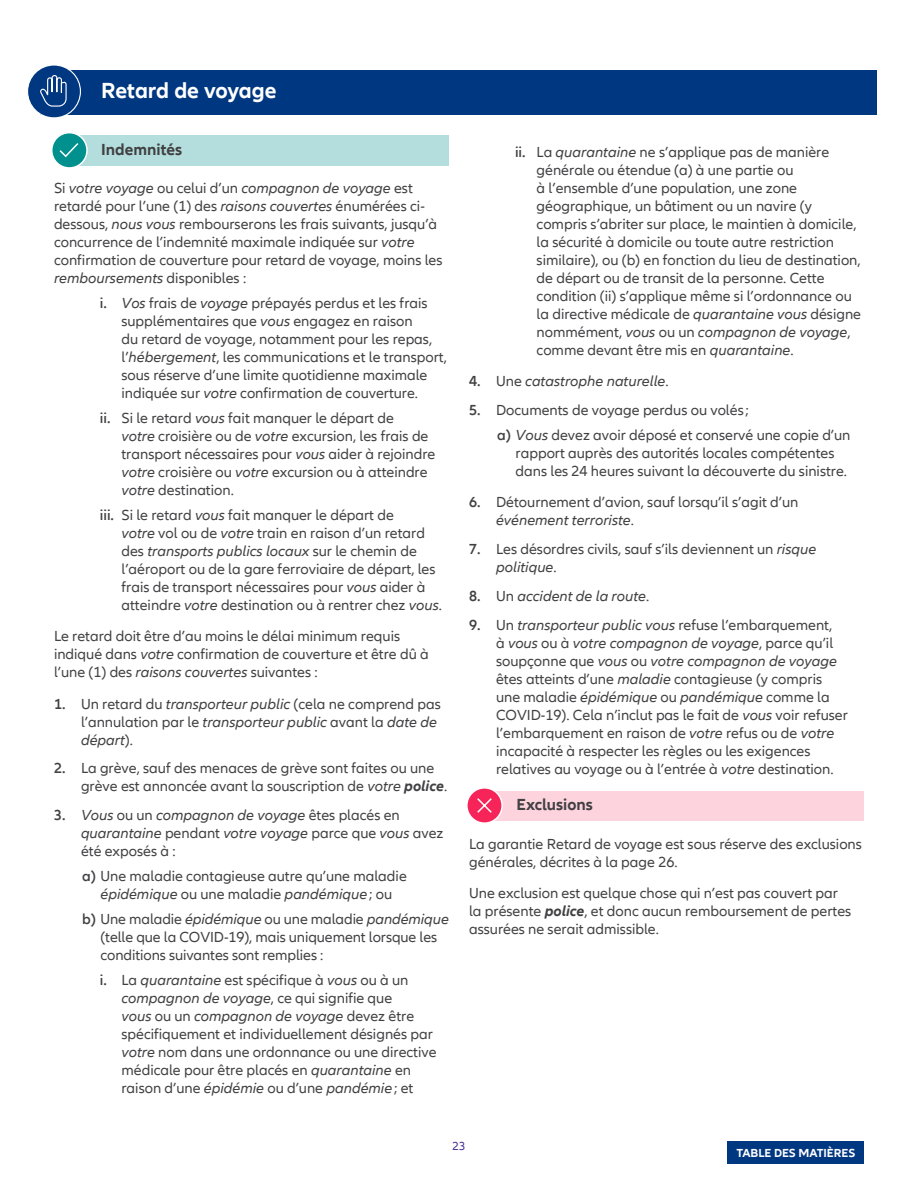
<style>
.page{position:relative;width:918px;height:1188px;background:#fff}
.page>*{position:absolute;margin:0;border:0;box-sizing:border-box;transform-origin:0 0}
.t1{font:700 22.5px "Allianz Neo";letter-spacing:-.005em;color:#fff}
.t2{font:700 16.5px "Allianz Neo";color:#414042}
.t3{font:15px/18px "Allianz Neo";color:#414042}
.t4{font:italic 15px/18px "Allianz Neo";color:#414042}
.t5{font:600 15px "Allianz Neo";color:#414042}
.t6{font:700 12px "Allianz Neo";color:#fff}
.t7{font:12px "Allianz Neo";color:#492f92}
.s1{font-style:italic}
.s2{font-weight:600}
.s3{font-weight:700;font-style:italic}
.s4{font-style:normal}
.s5{font-weight:600;font-style:normal}
</style>
<div class="page">
<div style="left:483px;top:791px;width:381px;height:30px;background:#fdd3de"></div>
<div style="left:68px;top:136px;width:381px;height:30px;background:#b3dedd"></div>
<div style="left:40px;top:70px;width:838px;height:44px;background:#003781"></div>
<div style="left:28px;top:65px;width:52px;height:53px;background:#003781;border-radius:50%"></div>
<div style="left:27px;top:64px;width:54px;height:54px;border:1px solid #fff;border-radius:50%"></div>
<svg style="left:40px;top:75px;width:27px;height:32px"></svg>
<div style="left:52px;top:133px;width:35px;height:35px;background:#00908d;border-radius:50%"></div>
<div style="left:51px;top:132px;width:37px;height:37px;border:2px solid #fff;border-radius:50%"></div>
<svg style="left:59px;top:143px;width:20px;height:15px"></svg>
<div style="left:467px;top:788px;width:35px;height:35px;background:#f62459;border-radius:50%"></div>
<div style="left:466px;top:787px;width:37px;height:37px;border:2px solid #fff;border-radius:50%"></div>
<svg style="left:477px;top:798px;width:15px;height:15px"></svg>
<div style="left:728px;top:1141px;width:136px;height:23px;background:#003781"></div>
<h3 class="t1" style="left:101px;top:78px;width:177px">Retard de voyage</h3>
<h4 class="t2" style="left:101px;top:140px;width:83px">Indemnités</h4>
<p class="t3" style="left:54px;top:180px;width:390px">Si <span class="s1">votre voyage</span> ou celui d’un <span class="s1">compagnon de voyage</span> est retardé pour l’une (1) des <span class="s1">raisons couvertes</span> énumérées ci&shy;dessous, <span class="s1">nous vous</span> rembourserons les frais suivants, jusqu’à concurrence de l’indemnité maximale indiquée sur <span class="s1">votre </span>confirmation de couverture pour retard de voyage, moins les <span class="s1">remboursements</span> disponibles :</p>
<p class="t3" style="left:122px;top:295px;width:327px;text-indent:-22px"><span class="s2">i.</span> <span class="s1">Vos</span> frais de <span class="s1">voyage</span> prépayés perdus et les frais supplémentaires que <span class="s1">vous</span> engagez en raison<br>du retard de voyage, notamment pour les repas, l’<span class="s1">hébergement</span>, les communications et le transport, sous réserve d’une limite quotidienne maximale indiquée sur <span class="s1">votre</span> confirmation de couverture.</p>
<p class="t3" style="left:122px;top:409px;width:315px;text-indent:-22px"><span class="s2">ii.</span> Si le retard <span class="s1">vous</span> fait manquer le départ de<br><span class="s1">votre</span> croisière ou de <span class="s1">votre</span> excursion, les frais de transport nécessaires pour <span class="s1">vous</span> aider à rejoindre <span class="s1">votre</span> croisière ou <span class="s1">votre</span> excursion ou à atteindre <span class="s1">votre</span> destination.</p>
<p class="t3" style="left:122px;top:506px;width:322px;text-indent:-22px"><span class="s2">iii.</span> Si le retard <span class="s1">vous</span> fait manquer le départ de<br><span class="s1">votre</span> vol ou de <span class="s1">votre</span> train en raison d’un retard des <span class="s1">transports publics locaux</span> sur le chemin de l’aéroport ou de la gare ferroviaire de départ, les frais de transport nécessaires pour <span class="s1">vous</span> aider à atteindre <span class="s1">votre</span> destination ou à rentrer chez <span class="s1">vous</span>.</p>
<p class="t3" style="left:54px;top:628px;width:376px">Le retard doit être d’au moins le délai minimum requis indiqué dans <span class="s1">votre</span> confirmation de couverture et être dû à l’une (1) des <span class="s1">raisons couvertes</span> suivantes :</p>
<p class="t3" style="left:81px;top:695px;width:361px;text-indent:-27px"><span class="s2">1.</span> Un retard du <span class="s1">transporteur public</span> (cela ne comprend pas l’annulation par le <span class="s1">transporteur public</span> avant la <span class="s1">date de départ</span>).</p>
<p class="t3" style="left:81px;top:760px;width:368px;text-indent:-27px"><span class="s2">2.</span> La grève, sauf des menaces de grève sont faites ou une grève est annoncée avant la souscription de <span class="s1">votre</span> <span class="s3">police</span>.</p>
<p class="t5" style="left:54px;top:807px;width:13px">3.</p>
<p class="t4" style="left:81px;top:807px;width:364px">Vous <span class="s4">ou un</span> compagnon de voyage <span class="s4">êtes placés en </span>quarantaine <span class="s4">pendant</span> votre voyage <span class="s4">parce que</span> vous <span class="s4">avez été exposés à :</span></p>
<p class="t3" style="left:82px;top:867px;width:326px;text-align:center"><span class="s2">a)</span> Une maladie contagieuse autre qu’une maladie <span class="s1">épidémique</span> ou une maladie <span class="s1">pandémique</span> ; ou</p>
<p class="t3" style="left:82px;top:910px;width:368px"><span class="s2">b)</span> Une maladie <span class="s1">épidémique</span> ou une maladie <span class="s1">pandémique</span></p>
<p class="t3" style="left:100px;top:928px;width:338px">(telle que la COVID-19), mais uniquement lorsque les conditions suivantes sont remplies :</p>
<p class="t3" style="left:122px;top:971px;width:317px;text-indent:-22px"><span class="s2">i.</span> La <span class="s1">quarantaine</span> est spécifique à <span class="s1">vous</span> ou à un <span class="s1">compagnon de voyage</span>, ce qui signifie que<br><span class="s1">vous</span> ou un <span class="s1">compagnon de voyage</span> devez être spécifiquement et individuellement désignés par <span class="s1">votre</span> nom dans une ordonnance ou une directive médicale pour être placés en <span class="s1">quarantaine</span> en raison d’une <span class="s1">épidémie</span> ou d’une <span class="s1">pandémie</span> ; et</p>
<p class="t3" style="left:537px;top:143px;width:326px;text-indent:-22px"><span class="s2">ii.</span> La <span class="s1">quarantaine</span> ne s’applique pas de manière générale ou étendue (a) à une partie ou<br>à l’ensemble d’une population, une zone géographique, un bâtiment ou un navire (y compris s’abriter sur place, le maintien à domicile, la sécurité à domicile ou toute autre restriction similaire), ou (b) en fonction du lieu de destination, de départ ou de transit de la personne. Cette condition (ii) s’applique même si l’ordonnance ou la directive médicale de <span class="s1">quarantaine vous</span> désigne nommément, <span class="s1">vous</span> ou un <span class="s1">compagnon de voyage</span>, comme devant être mis en <span class="s1">quarantaine</span>.</p>
<p class="t4" style="left:469px;top:373px;width:201px"><span class="s5">4.</span> <span class="s4">Une</span> catastrophe naturelle<span class="s4">.</span></p>
<p class="t5" style="left:469px;top:401px;width:13px">5.</p>
<p class="t3" style="left:496px;top:401px;width:254px">Documents de voyage perdus ou volés ;</p>
<p class="t3" style="left:516px;top:426px;width:336px;text-indent:-18px"><span class="s2">a)</span> <span class="s1">Vous</span> devez avoir déposé et conservé une copie d’un rapport auprès des autorités locales compétentes dans les 24 heures suivant la découverte du sinistre.</p>
<p class="t3" style="left:496px;top:494px;width:304px;text-indent:-27px"><span class="s2">6.</span> Détournement d’avion, sauf lorsqu’il s’agit d’un <span class="s1">événement terroriste</span>.</p>
<p class="t3" style="left:496px;top:540px;width:322px;text-indent:-27px"><span class="s2">7.</span> Les désordres civils, sauf s’ils deviennent un <span class="s1">risque politique</span>.</p>
<p class="t4" style="left:469px;top:587px;width:182px"><span class="s5">8.</span> <span class="s4">Un</span> accident de la route<span class="s4">.</span></p>
<p class="t3" style="left:496px;top:616px;width:353px;text-indent:-27px"><span class="s2">9.</span> Un <span class="s1">transporteur public vous</span> refuse l’embarquement,<br>à <span class="s1">vous</span> ou à <span class="s1">votre compagnon de voyage</span>, parce qu’il soupçonne que <span class="s1">vous</span> ou <span class="s1">votre compagnon de voyage </span>êtes atteints d’une <span class="s1">maladie</span> contagieuse (y compris une maladie <span class="s1">épidémique</span> ou <span class="s1">pandémique</span> comme la COVID-19). Cela n’inclut pas le fait de <span class="s1">vous</span> voir refuser l’embarquement en raison de <span class="s1">votre</span> refus ou de <span class="s1">votre </span>incapacité à respecter les règles ou les exigences relatives au voyage ou à l’entrée à <span class="s1">votre</span> destination.</p>
<h4 class="t2" style="left:516px;top:795px;width:78px">Exclusions</h4>
<p class="t3" style="left:469px;top:835px;width:394px">La garantie Retard de voyage est sous réserve des exclusions générales, décrites à la page 26.</p>
<p class="t3" style="left:469px;top:885px;width:384px">Une exclusion est quelque chose qui n’est pas couvert par la présente <span class="s3">police</span>, et donc aucun remboursement de pertes assurées ne serait admissible.</p>
<p class="t7" style="left:453px;top:1140px;width:14px">23</p>
<p class="t6" style="left:737px;top:1146px;width:120px">TABLE DES MATIÈRES</p>
</div>
